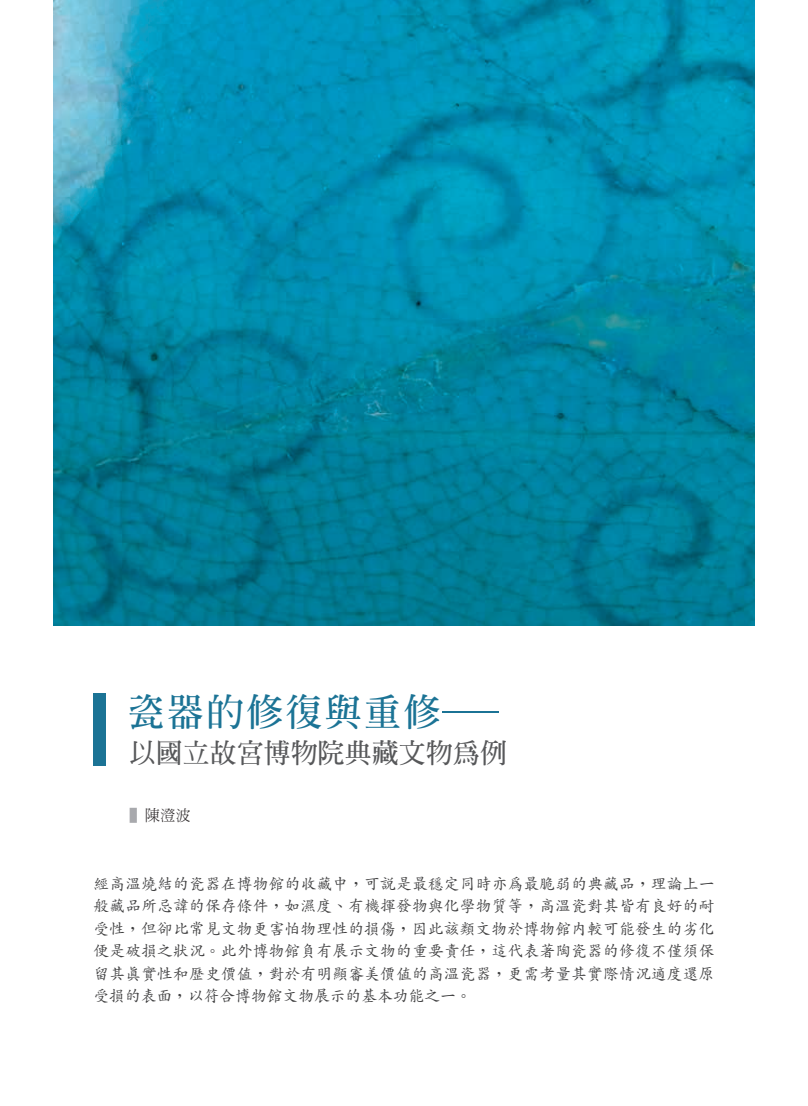
<style>
.page{position:relative;width:808px;height:1106px;background:#fff}
.page>*{position:absolute;margin:0;border:0;box-sizing:border-box;transform-origin:0 0}
.t1{font:700 37.5px "AR Ming B5";letter-spacing:.05em;color:#1b7395}
.t2{font:700 27px "AR Ming B5";color:#57585a}
.t3{font:500 15.75px/22.5px "AR Kai B5";letter-spacing:.005em;color:#3e3e3f;text-align:justify}
.t4{font:300 15px "AR Ming B5";color:#231f20}
.s1{color:#a8a9ad}
</style>
<div class="page">
<div style="left:94px;top:693px;width:12px;height:72px;background:#1b7395"></div>
<img style="left:53px;top:0;width:702px;height:625px">
<h1 class="t1" style="left:128px;top:692px;width:373px">瓷器的修復與重修─</h1>
<h2 class="t2" style="left:129px;top:739px;width:379px">以國立故宮博物院典藏文物為例</h2>
<p class="t4" style="left:130px;top:808px;width:63px"><span class="s1">▌</span>陳澄波</p>
<p class="t3" style="left:94px;top:872px;width:622px">經高溫燒結的瓷器在博物館的收藏中，可說是最穩定同時亦為最脆弱的典藏品，理論上一般藏品所忌諱的保存條件，如濕度、有機揮發物與化學物質等，高溫瓷對其皆有良好的耐受性，但卻比常見文物更害怕物理性的損傷，因此該類文物於博物館內較可能發生的劣化便是破損之狀況。此外博物館負有展示文物的重要責任，這代表著陶瓷器的修復不僅須保留其真實性和歷史價值，對於有明顯審美價值的高溫瓷器，更需考量其實際情況適度還原受損的表面，以符合博物館文物展示的基本功能之一。</p>
</div>
